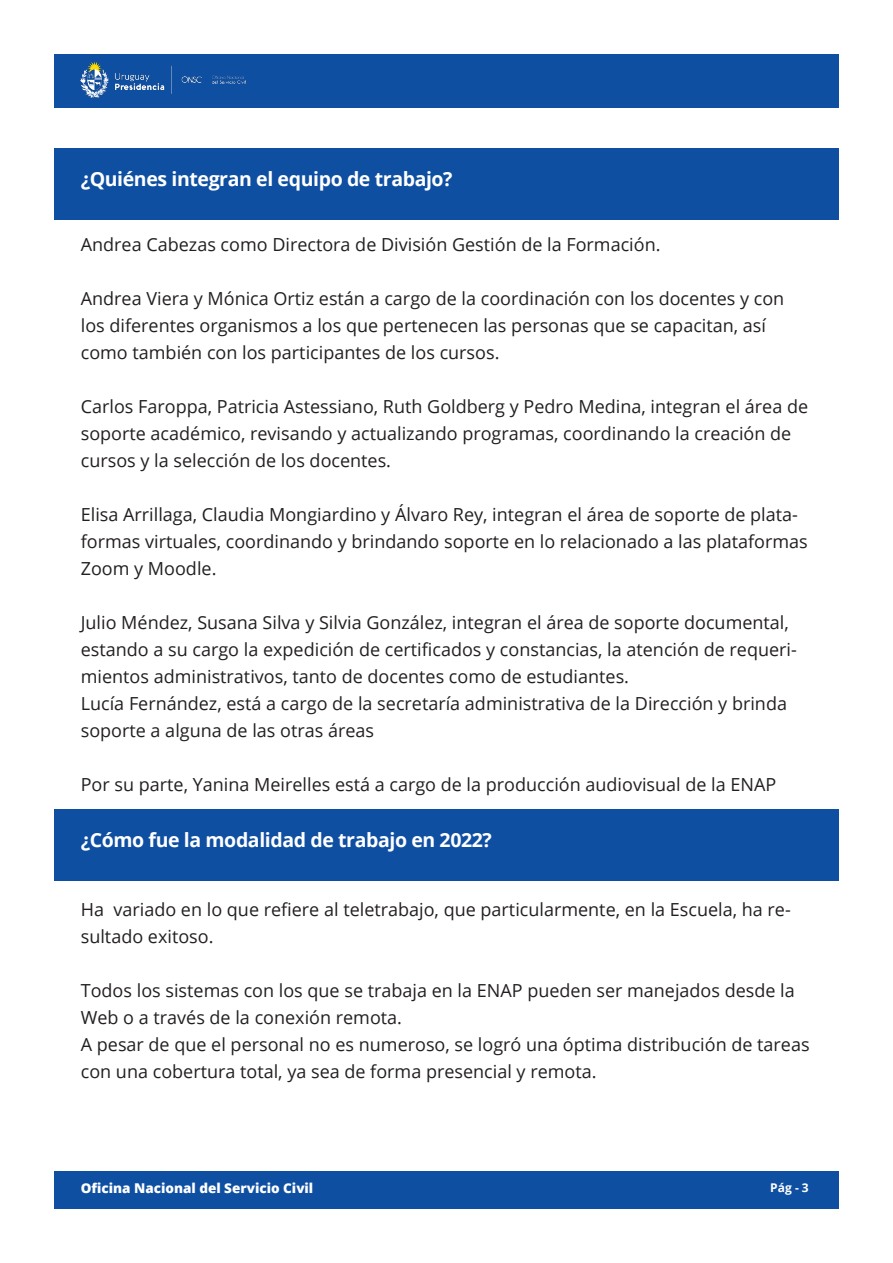
<style>
.page{position:relative;width:893px;height:1263px;background:#fff}
.page>*{position:absolute;margin:0;border:0;box-sizing:border-box;transform-origin:0 0}
.t1{font:700 19.5px "Open Sans";letter-spacing:-.02em;color:#fff}
.t2{font:18px/27px "Open Sans";color:#231f20}
.t3{font:800 13.5px "Open Sans";color:#fff}
.t4{font:700 12px "Open Sans";color:#fff}
</style>
<div class="page">
<div style="left:54px;top:1171px;width:785px;height:38px;background:#0f4fa2"></div>
<div style="left:54px;top:54px;width:785px;height:53px;background:#0f4fa2"></div>
<img style="left:81px;top:62px;width:164px;height:36px">
<div style="left:54px;top:149px;width:785px;height:71px;background:#0f4fa2"></div>
<div style="left:54px;top:809px;width:785px;height:71px;background:#0f4fa2"></div>
<p class="t1" style="left:81px;top:166px;width:373px">¿Quiénes integran el equipo de trabajo?</p>
<p class="t2" style="left:81px;top:230px;width:581px">Andrea Cabezas como Directora de División Gestión de la Formación.</p>
<p class="t2" style="left:81px;top:284px;width:705px">Andrea Viera y Mónica Ortiz están a cargo de la coordinación con los docentes y con los diferentes organismos a los que pertenecen las personas que se capacitan, así como también con los participantes de los cursos.</p>
<p class="t2" style="left:81px;top:392px;width:729px">Carlos Faroppa, Patricia Astessiano, Ruth Goldberg y Pedro Medina, integran el área de soporte académico, revisando y actualizando programas, coordinando la creación de cursos y la selección de los docentes.</p>
<p class="t2" style="left:81px;top:500px;width:728px">Elisa Arrillaga, Claudia Mongiardino y Álvaro Rey, integran el área de soporte de plata&shy;formas virtuales, coordinando y brindando soporte en lo relacionado a las plataformas<br>Zoom y Moodle.</p>
<p class="t2" style="left:81px;top:608px;width:717px">Julio Méndez, Susana Silva y Silvia González, integran el área de soporte documental, estando a su cargo la expedición de certificados y constancias, la atención de requeri&shy;mientos administrativos, tanto de docentes como de estudiantes.<br>Lucía Fernández, está a cargo de la secretaría administrativa de la Dirección y brinda soporte a alguna de las otras áreas</p>
<p class="t2" style="left:81px;top:770px;width:697px">Por su parte, Yanina Meirelles está a cargo de la producción audiovisual de la ENAP</p>
<p class="t1" style="left:81px;top:826px;width:413px">¿Cómo fue la modalidad de trabajo en 2022?</p>
<p class="t2" style="left:81px;top:896px;width:711px">Ha variado en lo que refiere al teletrabajo, que particularmente, en la Escuela, ha re&shy;sultado exitoso.</p>
<p class="t2" style="left:81px;top:977px;width:716px">Todos los sistemas con los que se trabaja en la ENAP pueden ser manejados desde la<br>Web o a través de la conexión remota.</p>
<p class="t2" style="left:81px;top:1031px;width:730px">A pesar de que el personal no es numeroso, se logró una óptima distribución de tareas con una cobertura total, ya sea de forma presencial y remota.</p>
<p class="t3" style="left:81px;top:1178px;width:234px">Oficina Nacional del Servicio Civil</p>
<p class="t4" style="left:770px;top:1179px;width:40px">Pág - 3</p>
</div>
